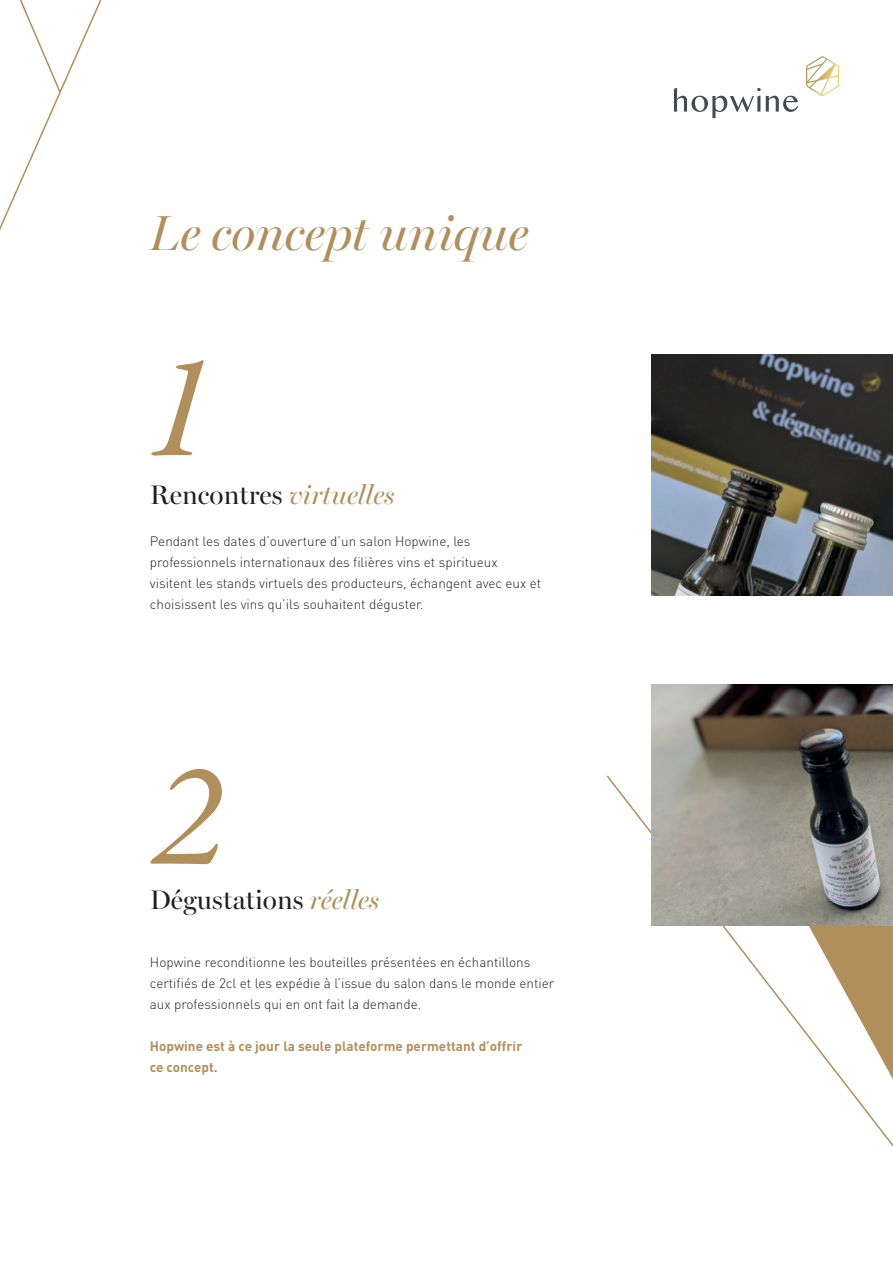
<style>
.page{position:relative;width:893px;height:1263px;background:#fff}
.page>*{position:absolute;margin:0;border:0;box-sizing:border-box;transform-origin:0 0}
.t1{font:italic 150px "Garamond Premr Pro";color:#b08f5d}
.t2{font:italic 49.5px "Miller Banner";color:#b08f5d}
.t3{font:27px "Miller Banner";color:#231f20}
.t4{font:300 13.5px/21px "DIN";color:#231f20}
.t5{font:700 13.5px/21px "DIN";color:#b08f5d}
.s1{font-style:italic;color:#b08f5d}
</style>
<div class="page">
<svg style="left:674px;top:88px;width:124px;height:30px"></svg>
<svg style="left:806px;top:56px;width:33px;height:40px"></svg>
<svg style="left:606px;top:775px;width:287px;height:372px"></svg>
<img style="left:651px;top:684px;width:242px;height:242px">
<svg style="left:0;top:0;width:102px;height:230px"></svg>
<img style="left:651px;top:354px;width:242px;height:241px">
<h2 class="t2" style="left:150px;top:204px;width:380px">Le concept unique</h2>
<h1 class="t1" style="left:142px;top:313px;width:75px">1</h1>
<h3 class="t3" style="left:150px;top:478px;width:246px">Rencontres <span class="s1">virtuelles</span></h3>
<p class="t4" style="left:150px;top:530px;width:393px">Pendant les dates d’ouverture d’un salon Hopwine, les professionnels internationaux des filières vins et spiritueux visitent les stands virtuels des producteurs, échangent avec eux et choisissent les vins qu’ils souhaitent déguster.</p>
<h1 class="t1" style="left:151px;top:722px;width:75px">2</h1>
<h3 class="t3" style="left:150px;top:883px;width:231px">Dégustations <span class="s1">réelles</span></h3>
<p class="t4" style="left:150px;top:952px;width:406px">Hopwine reconditionne les bouteilles présentées en échantillons certifiés de 2cl et les expédie à l’issue du salon dans le monde entier aux professionnels qui en ont fait la demande.</p>
<p class="t5" style="left:150px;top:1035px;width:374px">Hopwine est à ce jour la seule plateforme permettant d’offrir ce concept.</p>
</div>
